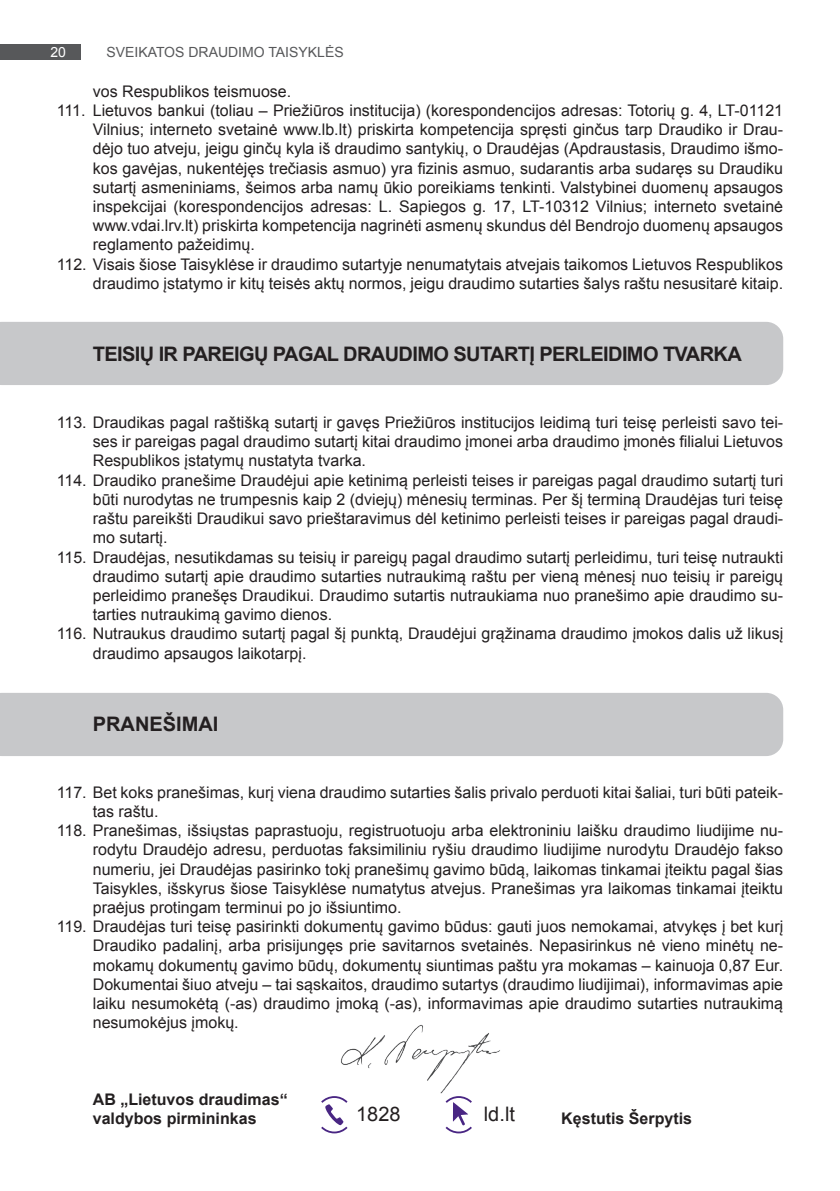
<style>
.page{position:relative;width:840px;height:1191px;background:#fff}
.page>*{position:absolute;margin:0;border:0;box-sizing:border-box;transform-origin:0 0}
.t1{font:700 20px "Arial";letter-spacing:-.03em;color:#231f20}
.t2{font:700 20px "Arial";color:#231f20}
.t3{font:20px "Arial";color:#231f20}
.t4{font:16px "Arial";color:#231f20}
.t5{font:700 16px/19.2px "Arial";color:#231f20}
.t6{font:14px "Arial";color:#57585a}
.t7{font:14px "Arial";color:#fff}
</style>
<div class="page">
<div style="left:0;top:44px;width:80px;height:16px;background:#57585a"></div>
<div style="left:0;top:693px;width:782px;height:63px;background:#c7c8ca"></div>
<div style="left:0;top:322px;width:782px;height:63px;background:#c7c8ca"></div>
<img style="left:341px;top:1024px;width:159px;height:70px">
<svg style="left:321px;top:1096px;width:26px;height:37px"></svg>
<svg style="left:445px;top:1096px;width:26px;height:37px"></svg>
<p class="t7" style="left:50px;top:43px;width:17px">20</p>
<p class="t6" style="left:106px;top:43px;width:239px">SVEIKATOS DRAUDIMO TAISYKLĖS</p>
<p class="t4" style="left:93px;top:81px;width:200px">vos Respublikos teismuose.</p>
<p class="t4" style="left:57px;top:100px;width:727px">111. Lietuvos bankui (toliau – Priežiūros institucija) (korespondencijos adresas: Totorių g. 4, LT-01121</p>
<p class="t4" style="left:93px;top:119px;width:691px">Vilnius; interneto svetainė www.lb.lt) priskirta kompetencija spręsti ginčus tarp Draudiko ir Drau-</p>
<p class="t4" style="left:93px;top:138px;width:691px">dėjo tuo atveju, jeigu ginčų kyla iš draudimo santykių, o Draudėjas (Apdraustasis, Draudimo išmo-</p>
<p class="t4" style="left:93px;top:157px;width:691px">kos gavėjas, nukentėjęs trečiasis asmuo) yra fizinis asmuo, sudarantis arba sudaręs su Draudiku</p>
<p class="t4" style="left:93px;top:177px;width:691px">sutartį asmeniniams, šeimos arba namų ūkio poreikiams tenkinti. Valstybinei duomenų apsaugos</p>
<p class="t4" style="left:93px;top:196px;width:691px">inspekcijai (korespondencijos adresas: L. Sapiegos g. 17, LT-10312 Vilnius; interneto svetainė</p>
<p class="t4" style="left:93px;top:215px;width:691px">www.vdai.lrv.lt) priskirta kompetencija nagrinėti asmenų skundus dėl Bendrojo duomenų apsaugos</p>
<p class="t4" style="left:93px;top:234px;width:163px">reglamento pažeidimų.</p>
<p class="t4" style="left:57px;top:253px;width:727px">112. Visais šiose Taisyklėse ir draudimo sutartyje nenumatytais atvejais taikomos Lietuvos Respublikos</p>
<p class="t4" style="left:93px;top:273px;width:691px">draudimo įstatymo ir kitų teisės aktų normos, jeigu draudimo sutarties šalys raštu nesusitarė kitaip.</p>
<p class="t1" style="left:93px;top:340px;width:650px">TEISIŲ IR PAREIGŲ PAGAL DRAUDIMO SUTARTĮ PERLEIDIMO TVARKA</p>
<p class="t4" style="left:57px;top:412px;width:727px">113. Draudikas pagal raštišką sutartį ir gavęs Priežiūros institucijos leidimą turi teisę perleisti savo tei-</p>
<p class="t4" style="left:93px;top:431px;width:691px">ses ir pareigas pagal draudimo sutartį kitai draudimo įmonei arba draudimo įmonės filialui Lietuvos</p>
<p class="t4" style="left:93px;top:450px;width:274px">Respublikos įstatymų nustatyta tvarka.</p>
<p class="t4" style="left:57px;top:469px;width:727px">114. Draudiko pranešime Draudėjui apie ketinimą perleisti teises ir pareigas pagal draudimo sutartį turi</p>
<p class="t4" style="left:93px;top:489px;width:691px">būti nurodytas ne trumpesnis kaip 2 (dviejų) mėnesių terminas. Per šį terminą Draudėjas turi teisę</p>
<p class="t4" style="left:93px;top:508px;width:691px">raštu pareikšti Draudikui savo prieštaravimus dėl ketinimo perleisti teises ir pareigas pagal draudi-</p>
<p class="t4" style="left:93px;top:527px;width:76px">mo sutartį.</p>
<p class="t4" style="left:57px;top:546px;width:727px">115. Draudėjas, nesutikdamas su teisių ir pareigų pagal draudimo sutartį perleidimu, turi teisę nutraukti</p>
<p class="t4" style="left:93px;top:565px;width:691px">draudimo sutartį apie draudimo sutarties nutraukimą raštu per vieną mėnesį nuo teisių ir pareigų</p>
<p class="t4" style="left:93px;top:585px;width:691px">perleidimo pranešęs Draudikui. Draudimo sutartis nutraukiama nuo pranešimo apie draudimo su-</p>
<p class="t4" style="left:93px;top:604px;width:241px">tarties nutraukimą gavimo dienos.</p>
<p class="t4" style="left:57px;top:623px;width:727px">116. Nutraukus draudimo sutartį pagal šį punktą, Draudėjui grąžinama draudimo įmokos dalis už likusį</p>
<p class="t4" style="left:93px;top:642px;width:215px">draudimo apsaugos laikotarpį.</p>
<p class="t2" style="left:93px;top:710px;width:127px">PRANEŠIMAI</p>
<p class="t4" style="left:57px;top:781px;width:727px">117. Bet koks pranešimas, kurį viena draudimo sutarties šalis privalo perduoti kitai šaliai, turi būti pateik-</p>
<p class="t4" style="left:93px;top:801px;width:67px">tas raštu.</p>
<p class="t4" style="left:57px;top:820px;width:727px">118. Pranešimas, išsiųstas paprastuoju, registruotuoju arba elektroniniu laišku draudimo liudijime nu-</p>
<p class="t4" style="left:93px;top:839px;width:691px">rodytu Draudėjo adresu, perduotas faksimiliniu ryšiu draudimo liudijime nurodytu Draudėjo fakso</p>
<p class="t4" style="left:93px;top:858px;width:691px">numeriu, jei Draudėjas pasirinko tokį pranešimų gavimo būdą, laikomas tinkamai įteiktu pagal šias</p>
<p class="t4" style="left:93px;top:877px;width:691px">Taisykles, išskyrus šiose Taisyklėse numatytus atvejus. Pranešimas yra laikomas tinkamai įteiktu</p>
<p class="t4" style="left:93px;top:897px;width:310px">praėjus protingam terminui po jo išsiuntimo.</p>
<p class="t4" style="left:57px;top:916px;width:727px">119. Draudėjas turi teisę pasirinkti dokumentų gavimo būdus: gauti juos nemokamai, atvykęs į bet kurį</p>
<p class="t4" style="left:93px;top:935px;width:691px">Draudiko padalinį, arba prisijungęs prie savitarnos svetainės. Nepasirinkus nė vieno minėtų ne-</p>
<p class="t4" style="left:93px;top:954px;width:691px">mokamų dokumentų gavimo būdų, dokumentų siuntimas paštu yra mokamas – kainuoja 0,87 Eur.</p>
<p class="t4" style="left:93px;top:973px;width:691px">Dokumentai šiuo atveju – tai sąskaitos, draudimo sutartys (draudimo liudijimai), informavimas apie</p>
<p class="t4" style="left:93px;top:993px;width:691px">laiku nesumokėtą (-as) draudimo įmoką (-as), informavimas apie draudimo sutarties nutraukimą</p>
<p class="t4" style="left:93px;top:1012px;width:147px">nesumokėjus įmokų.</p>
<p class="t5" style="left:93px;top:1090px;width:196px">AB „Lietuvos draudimas“ valdybos pirmininkas</p>
<p class="t3" style="left:356px;top:1100px;width:46px">1828</p>
<p class="t3" style="left:483px;top:1100px;width:33px">ld.lt</p>
<p class="t5" style="left:561px;top:1109px;width:132px">Kęstutis Šerpytis</p>
</div>
